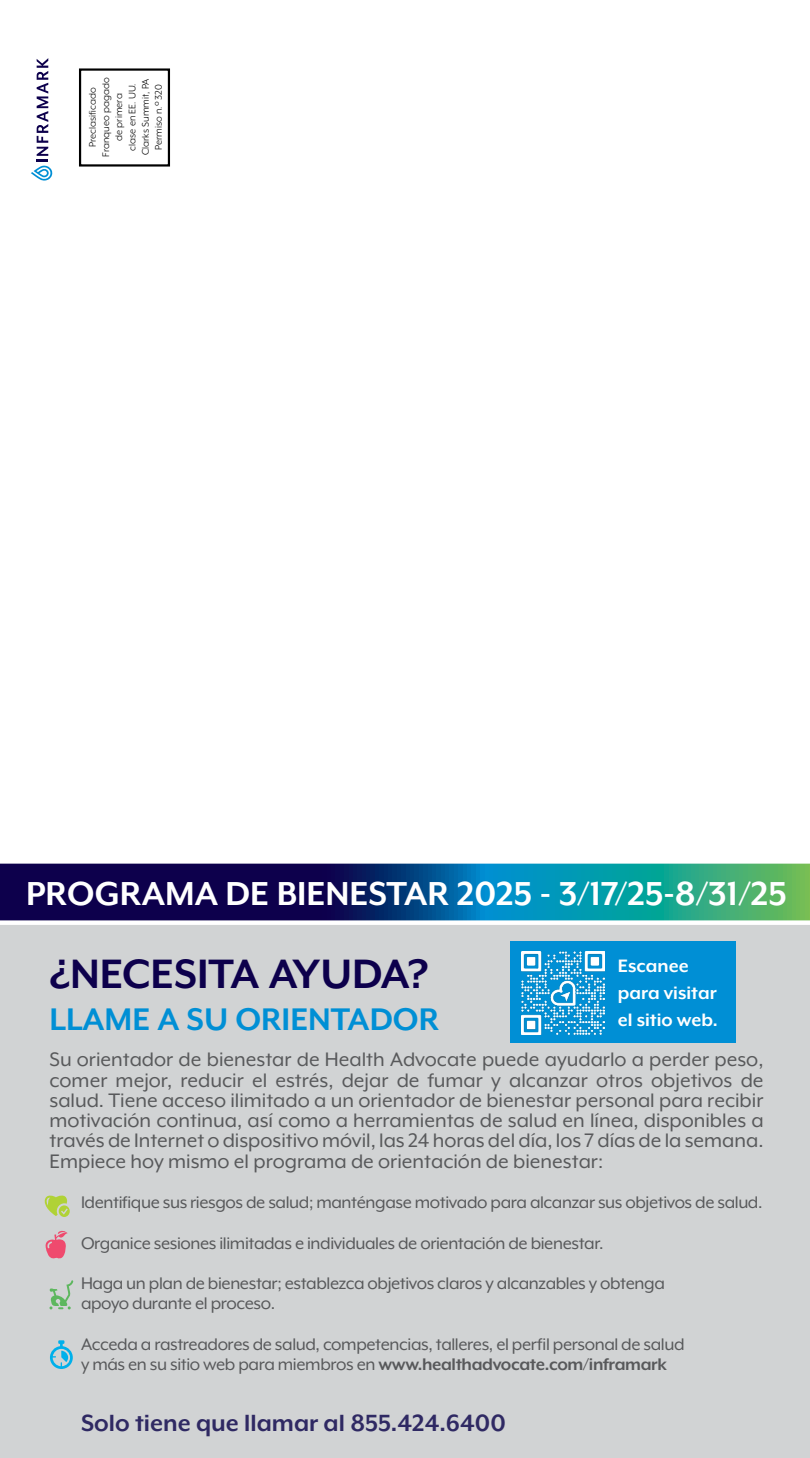
<style>
.page{position:relative;width:810px;height:1458px;background:#fff}
.page>*{position:absolute;margin:0;border:0;box-sizing:border-box;transform-origin:0 0}
.t1{font:700 47.25px "Mr Eaves XL Mod OT";color:#0d004c}
.t2{font:700 38.25px "Mr Eaves XL Mod OT";color:#fff}
.t3{font:700 36px "Mr Eaves XL Mod OT";color:#008fd5}
.t4{font:700 27px "Mr Eaves XL Mod OT";color:#2f2963}
.t5{font:22.5px/20.2px "Mr Eaves XL Mod OT";color:#58595b;text-align:justify}
.t6{font:700 20.7px/27px "Mr Eaves XL Mod OT";color:#fff}
.t7{font:19.35px/20.2px "Mr Eaves XL Mod OT";letter-spacing:-.02em;color:#58595b}
.t8{font:11.03px/13.3px "Mr Eaves XL Mod OT";color:#000;text-align:center}
.s1{font-weight:700}
</style>
<div class="page">
<div style="left:0;top:914px;width:810px;height:544px;background:#d1d3d4"></div>
<svg style="left:44px;top:1195px;width:26px;height:22px"></svg>
<svg style="left:45px;top:1230px;width:23px;height:29px"></svg>
<svg style="left:49px;top:1280px;width:24px;height:29px"></svg>
<svg style="left:50px;top:1340px;width:23px;height:29px"></svg>
<svg style="left:31px;top:58px;width:22px;height:123px"></svg>
<div style="left:79px;top:68px;width:91px;height:99px;border:2px solid #000"></div>
<div style="left:510px;top:941px;width:225px;height:102px;background:#008fd5"></div>
<img style="left:522px;top:952px;width:83px;height:83px">
<svg style="left:0;top:863px;width:810px;height:62px;background:#265c7f"></svg>
<p class="t8" style="left:86px;top:147px;width:61px;rotate:-90deg">Preclasificado</p>
<p class="t8" style="left:99px;top:157px;width:81px;rotate:-90deg">Franqueo pagado</p>
<p class="t8" style="left:112px;top:151px;width:68px;rotate:-90deg">de primera clase en EE. UU.</p>
<p class="t8" style="left:139px;top:155px;width:78px;rotate:-90deg">Clarks Summit, PA</p>
<p class="t8" style="left:152px;top:150px;width:68px;rotate:-90deg">Permiso n.º 320</p>
<p class="t2" style="left:26px;top:872px;width:762px">PROGRAMA DE BIENESTAR 2025 - 3/17/25-8/31/25</p>
<p class="t1" style="left:50px;top:947px;width:381px">¿NECESITA AYUDA?</p>
<p class="t3" style="left:50px;top:1000px;width:391px">LLAME A SU ORIENTADOR</p>
<p class="t6" style="left:618px;top:952px;width:102px">Escanee para visitar el sitio web.</p>
<p class="t5" style="left:50px;top:1049px;width:716px">Su orientador de bienestar de Health Advocate puede ayudarlo a perder peso, comer mejor, reducir el estrés, dejar de fumar y alcanzar otros objetivos de salud. Tiene acceso ilimitado a un orientador de bienestar personal para recibir motivación continua, así como a herramientas de salud en línea, disponibles a través de Internet o dispositivo móvil, las 24 horas del día, los 7 días de la semana.<br>Empiece hoy mismo el programa de orientación de bienestar:</p>
<p class="t7" style="left:81px;top:1192px;width:683px">Identifique sus riesgos de salud; manténgase motivado para alcanzar sus objetivos de salud.</p>
<p class="t7" style="left:81px;top:1233px;width:524px">Organice sesiones ilimitadas e individuales de orientación de bienestar.</p>
<p class="t7" style="left:81px;top:1273px;width:585px">Haga un plan de bienestar; establezca objetivos claros y alcanzables y obtenga apoyo durante el proceso.</p>
<p class="t7" style="left:81px;top:1334px;width:605px">Acceda a rastreadores de salud, competencias, talleres, el perfil personal de salud y más en su sitio web para miembros en <span class="s1">www.healthadvocate.com/inframark</span></p>
<p class="t4" style="left:81px;top:1408px;width:426px">Solo tiene que llamar al 855.424.6400</p>
</div>
